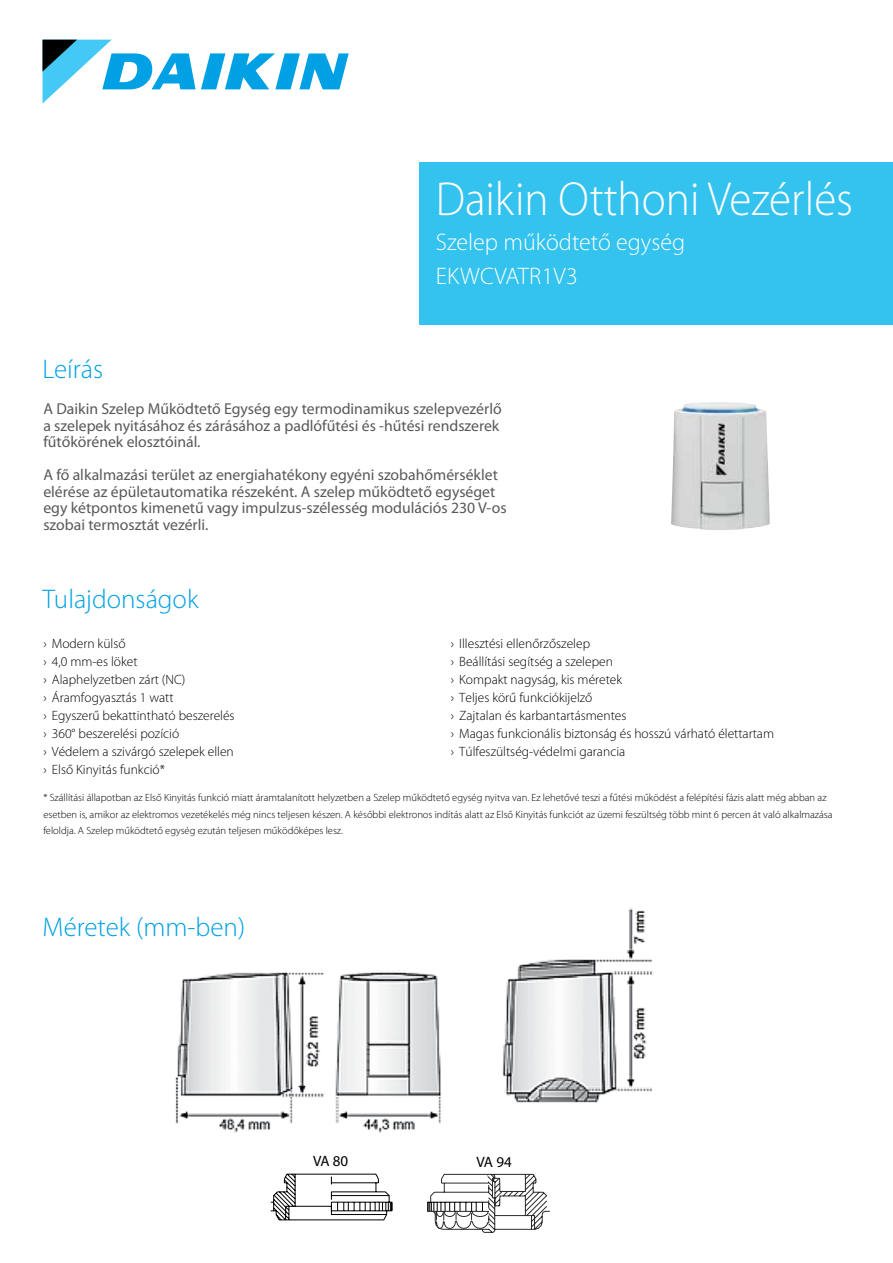
<style>
.page{position:relative;width:893px;height:1263px;background:#fff}
.page>*{position:absolute;margin:0;border:0;box-sizing:border-box;transform-origin:0 0}
.t1{font:300 48px "Myriad Pro";color:#fff;scale:.94 1}
.t2{font:300 27px "Myriad Pro";color:#00a1e4}
.t3{font:300 24px/34.5px "Myriad Pro";color:#fff}
.t4{font:15.75px/16.5px "Myriad Pro";color:#58595b}
.t5{font:15px "Myriad Pro";letter-spacing:-.03em;color:#000}
.t6{font:300 13.5px/18px "Myriad Pro";color:#000}
.t7{font:300 10.5px/16.5px "Myriad Pro";color:#000}
</style>
<div class="page">
<img style="left:175px;top:908px;width:478px;height:225px">
<div style="left:419px;top:162px;width:474px;height:162px;background:#33c3ee"></div>
<img style="left:671px;top:402px;width:99px;height:128px">
<svg style="left:427px;top:1174px;width:123px;height:59px"></svg>
<svg style="left:270px;top:1173px;width:122px;height:47px"></svg>
<svg style="left:43px;top:40px;width:306px;height:63px"></svg>
<h2 class="t2" style="left:43px;top:354px;width:62px">Leírás</h2>
<h1 class="t1" style="left:436px;top:173px;width:445px">Daikin Otthoni Vezérlés</h1>
<h3 class="t3" style="left:436px;top:225px;width:251px">Szelep működtető egység<br>EKWCVATR1V3</h3>
<p class="t4" style="left:43px;top:400px;width:460px">A Daikin Szelep Működtető Egység egy termodinamikus szelepvezérlő a szelepek nyitásához és zárásához a padlófűtési és -hűtési rendszerek fűtőkörének elosztóinál.</p>
<p class="t4" style="left:43px;top:466px;width:465px">A fő alkalmazási terület az energiahatékony egyéni szobahőmérséklet elérése az épületautomatika részeként. A szelep működtető egységet egy kétpontos kimenetű vagy impulzus-szélesség modulációs 230 V-os szobai termosztát vezérli.</p>
<h2 class="t2" style="left:43px;top:584px;width:157px">Tulajdonságok</h2>
<p class="t6" style="left:43px;top:635px;width:193px">› Modern külső<br>› 4,0 mm-es löket<br>› Alaphelyzetben zárt (NC)<br>› Áramfogyasztás 1 watt<br>› Egyszerű bekattintható beszerelés › 360° beszerelési pozíció<br>› Védelem a szivárgó szelepek ellen › Első Kinyitás funkció*</p>
<p class="t6" style="left:451px;top:635px;width:325px">› Illesztési ellenőrzőszelep<br>› Beállítási segítség a szelepen<br>› Kompakt nagyság, kis méretek<br>› Teljes körű funkciókijelző<br>› Zajtalan és karbantartásmentes<br>› Magas funkcionális biztonság és hosszú várható élettartam › Túlfeszültség-védelmi garancia</p>
<p class="t7" style="left:43px;top:789px;width:791px">* Szállítási állapotban az Első Kinyitás funkció miatt áramtalanított helyzetben a Szelep működtető egység nyitva van. Ez lehetővé teszi a fűtési működést a felépítési fázis alatt még abban az esetben is, amikor az elektromos vezetékelés még nincs teljesen készen. A későbbi elektronos indítás alatt az Első Kinyitás funkciót az üzemi feszültség több mint 6 percen át való alkalmazása feloldja. A Szelep működtető egység ezután teljesen működőképes lesz.</p>
<h2 class="t2" style="left:43px;top:913px;width:204px">Méretek (mm-ben)</h2>
<p class="t5" style="left:313px;top:1152px;width:37px">VA 80</p>
<p class="t5" style="left:476px;top:1152px;width:37px">VA 94</p>
</div>
